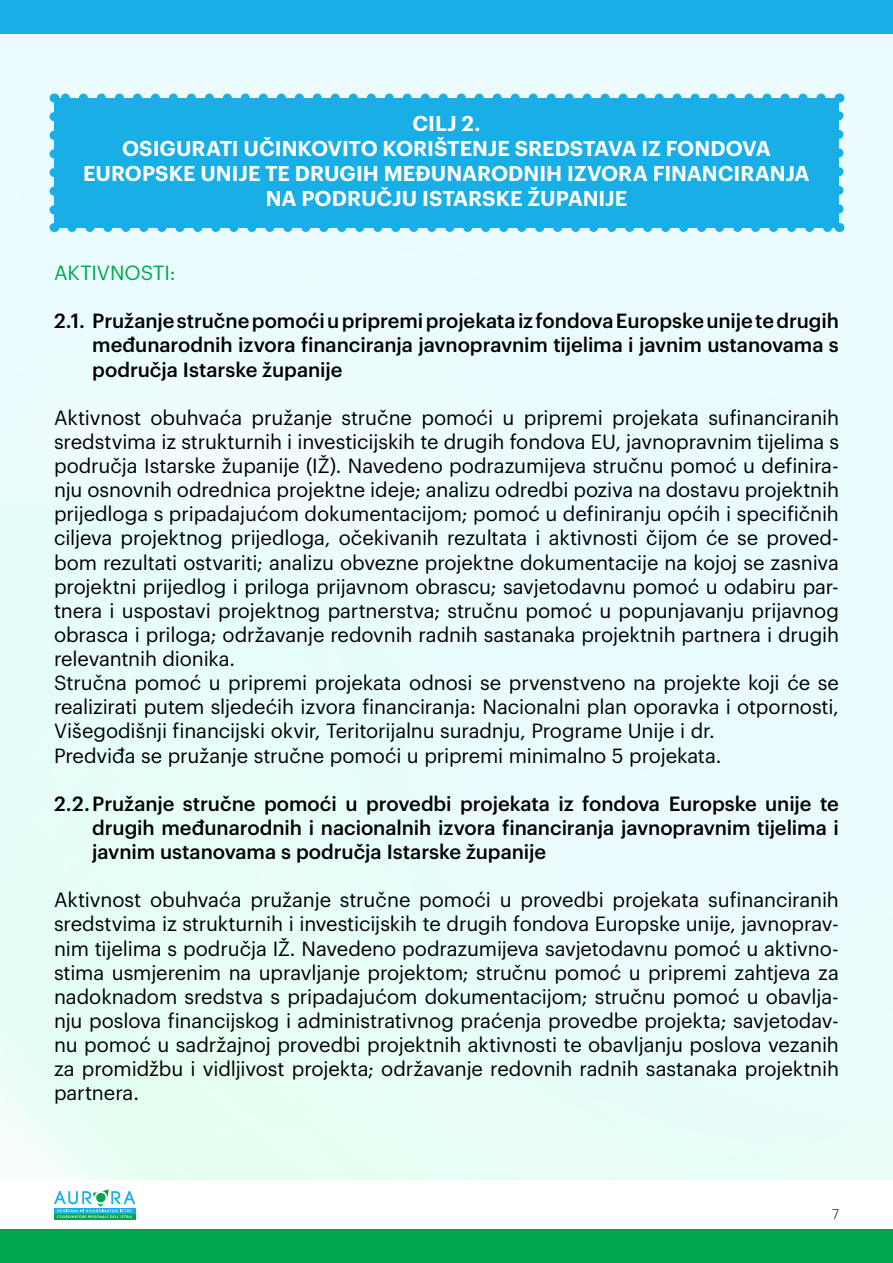
<style>
.page{position:relative;width:893px;height:1263px;background:#fff}
.page>*{position:absolute;margin:0;border:0;box-sizing:border-box;transform-origin:0 0}
.t1{font:600 21px/25.2px "Graphik";color:#fff;text-align:center}
.t2{font:20.1px/24.2px "Graphik";letter-spacing:-.005em;color:#000}
.t3{font:500 20.1px/24.2px "Graphik";letter-spacing:-.005em;color:#000;text-align:justify}
.t4{font:20.1px "Graphik";letter-spacing:-.005em;color:#00a64f}
.t5{font:300 13.5px "Graphik";color:#000}
</style>
<div class="page">
<div style="left:0;top:1229px;width:893px;height:34px;background:#00a64f"></div>
<div style="left:54px;top:1214px;width:81px;height:5px;background:#00a64f"></div>
<svg style="left:54px;top:1189px;width:81px;height:29px"></svg>
<div style="left:0;top:0;width:893px;height:34px;background:#19afe6"></div>
<img style="left:0;top:34px;width:893px;height:1146px">
<div style="left:54px;top:98px;width:785px;height:129px;background:#19afe6"></div>
<svg style="left:72px;top:227px;width:758px;height:5px;background:#81d4f1"></svg>
<svg style="left:63px;top:94px;width:758px;height:4px;background:#93dbf3"></svg>
<svg style="left:50px;top:117px;width:8px;height:115px"></svg>
<svg style="left:834px;top:94px;width:9px;height:115px"></svg>
<p class="t1" style="left:83px;top:109px;width:728px">CILJ 2.<br>OSIGURATI UČINKOVITO KORIŠTENJE SREDSTAVA IZ FONDOVA EUROPSKE UNIJE TE DRUGIH MEĐUNARODNIH IZVORA FINANCIRANJA NA PODRUČJU ISTARSKE ŽUPANIJE</p>
<p class="t4" style="left:54px;top:258px;width:123px">AKTIVNOSTI:</p>
<p class="t3" style="left:92px;top:307px;width:748px;text-indent:-38px">2.1. Pružanje stručne pomoći u pripremi projekata iz fondova Europske unije te drugih međunarodnih izvora financiranja javnopravnim tijelima i javnim ustanovama s područja Istarske županije</p>
<p class="t2" style="left:54px;top:404px;width:786px">Aktivnost obuhvaća pružanje stručne pomoći u pripremi projekata sufinanciranih sredstvima iz strukturnih i investicijskih te drugih fondova EU, javnopravnim tijelima s područja Istarske županije (IŽ). Navedeno podrazumijeva stručnu pomoć u definira&shy;nju osnovnih odrednica projektne ideje; analizu odredbi poziva na dostavu projektnih prijedloga s pripadajućom dokumentacijom; pomoć u definiranju općih i specifičnih ciljeva projektnog prijedloga, očekivanih rezultata i aktivnosti čijom će se proved&shy;bom rezultati ostvariti; analizu obvezne projektne dokumentacije na kojoj se zasniva projektni prijedlog i priloga prijavnom obrascu; savjetodavnu pomoć u odabiru par&shy;tnera i uspostavi projektnog partnerstva; stručnu pomoć u popunjavanju prijavnog obrasca i priloga; održavanje redovnih radnih sastanaka projektnih partnera i drugih relevantnih dionika.<br>Stručna pomoć u pripremi projekata odnosi se prvenstveno na projekte koji će se realizirati putem sljedećih izvora financiranja: Nacionalni plan oporavka i otpornosti, Višegodišnji financijski okvir, Teritorijalnu suradnju, Programe Unije i dr.<br>Predviđa se pružanje stručne pomoći u pripremi minimalno 5 projekata.</p>
<p class="t3" style="left:92px;top:790px;width:748px;text-indent:-38px">2.2.Pružanje stručne pomoći u provedbi projekata iz fondova Europske unije te drugih međunarodnih i nacionalnih izvora financiranja javnopravnim tijelima i javnim ustanovama s područja Istarske županije</p>
<p class="t2" style="left:54px;top:886px;width:786px;text-align:justify">Aktivnost obuhvaća pružanje stručne pomoći u provedbi projekata sufinanciranih sredstvima iz strukturnih i investicijskih te drugih fondova Europske unije, javnoprav&shy;nim tijelima s područja IŽ. Navedeno podrazumijeva savjetodavnu pomoć u aktivno&shy;stima usmjerenim na upravljanje projektom; stručnu pomoć u pripremi zahtjeva za nadoknadom sredstva s pripadajućom dokumentacijom; stručnu pomoć u obavlja&shy;nju poslova financijskog i administrativnog praćenja provedbe projekta; savjetodav&shy;nu pomoć u sadržajnoj provedbi projektnih aktivnosti te obavljanju poslova vezanih za promidžbu i vidljivost projekta; održavanje redovnih radnih sastanaka projektnih partnera.</p>
<p class="t5" style="left:832px;top:1205px;width:8px">7</p>
</div>
